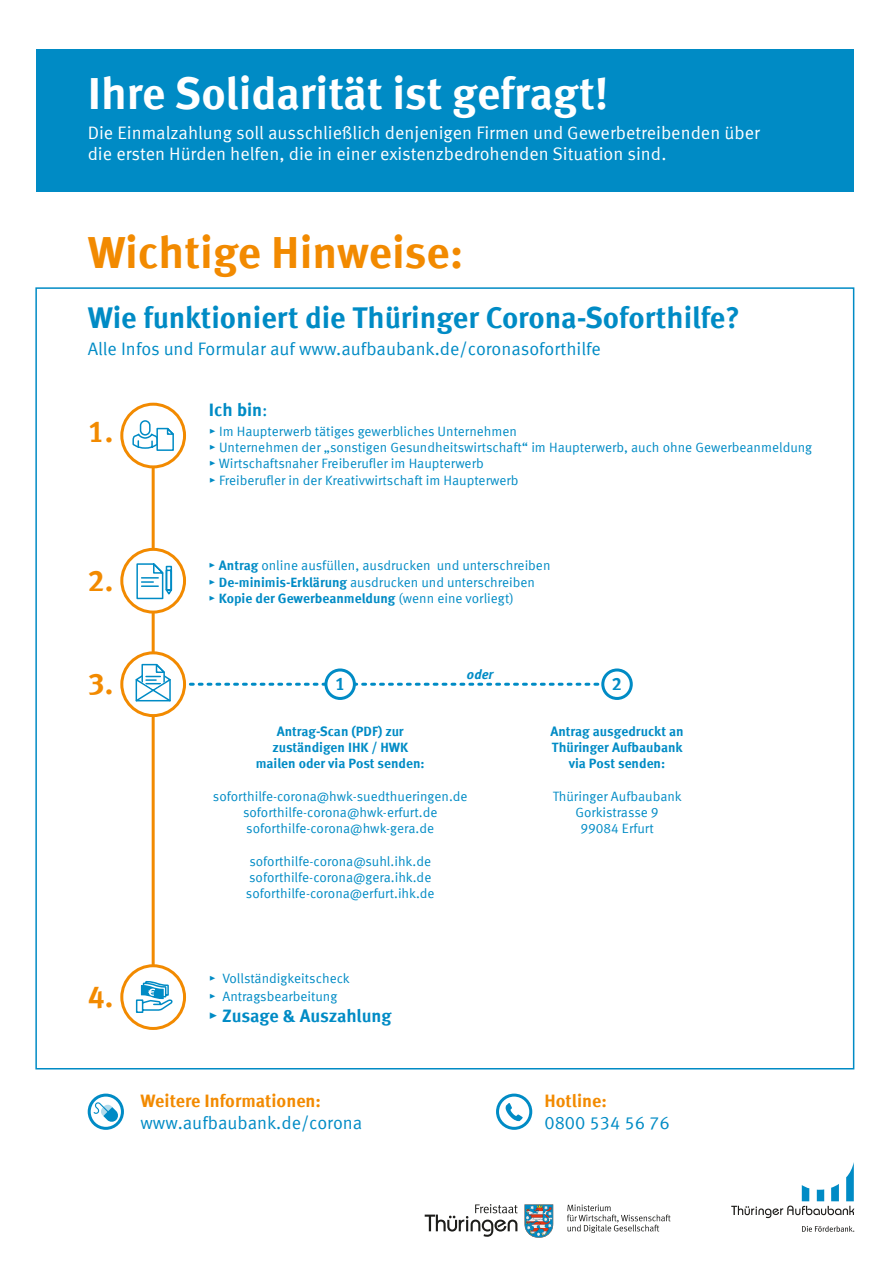
<style>
.page{position:relative;width:893px;height:1263px;background:#fff}
.page>*{position:absolute;margin:0;border:0;box-sizing:border-box;transform-origin:0 0}
.t1{font:700 45px "Meta Offc";color:#fff}
.t2{font:700 45px "Meta Offc";color:#f28a00}
.t3{font:700 30px "Meta Offc";color:#008bc5}
.t4{font:700 30px "Meta Offc";color:#f28a00}
.t5{font:18px/21.6px "Meta Offc Norm";color:#fff}
.t6{font:18px "Meta Offc Norm";color:#008bc5}
.t7{font:700 18px "Meta Offc";color:#f28a00}
.t8{font:700 18px "Meta Offc";letter-spacing:-.005em;color:#008bc5}
.t9{font:13.5px/16.2px "Meta Offc Norm";color:#008bc5}
.t10{font:700 13.5px/16.2px "Meta Offc";color:#008bc5;text-align:center}
.t11{font:italic 700 13.5px "Meta Offc";color:#008bc5}
.s1{font-family:"Meta Offc Norm";font-weight:400}
.s2{font-family:"Meta Offc";font-weight:700}
</style>
<div class="page">
<hr style="left:152px;top:612px;width:3px;height:43px;background:#f28a00">
<svg style="left:189px;top:683px;width:135px;height:3px"></svg>
<hr style="left:152px;top:463px;width:3px;height:86px;background:#f28a00">
<svg style="left:356px;top:683px;width:244px;height:3px"></svg>
<hr style="left:152px;top:716px;width:3px;height:253px;background:#f28a00">
<svg style="left:122px;top:404px;width:63px;height:63px"></svg>
<div style="left:120px;top:403px;width:66px;height:65px;border:3px solid #f28a00;border-radius:50%"></div>
<svg style="left:122px;top:549px;width:63px;height:63px"></svg>
<div style="left:120px;top:548px;width:66px;height:66px;border:3px solid #f28a00;border-radius:50%"></div>
<svg style="left:122px;top:653px;width:63px;height:62px"></svg>
<div style="left:120px;top:651px;width:66px;height:66px;border:3px solid #f28a00;border-radius:50%"></div>
<div style="left:122px;top:966px;width:63px;height:62px;background:#fff;border-radius:50%"></div>
<div style="left:120px;top:964px;width:66px;height:66px;border:3px solid #f28a00;border-radius:50%"></div>
<div style="left:324px;top:668px;width:32px;height:32px;border:3px solid #008bc5;border-radius:50%"></div>
<div style="left:601px;top:668px;width:32px;height:32px;border:3px solid #008bc5;border-radius:50%"></div>
<div style="left:36px;top:49px;width:818px;height:142px;background:#008bc5"></div>
<svg style="left:132px;top:419px;width:45px;height:33px"></svg>
<svg style="left:136px;top:562px;width:37px;height:38px"></svg>
<svg style="left:134px;top:662px;width:39px;height:41px"></svg>
<svg style="left:135px;top:981px;width:38px;height:32px"></svg>
<svg style="left:89px;top:1095px;width:33px;height:33px"></svg>
<div style="left:88px;top:1093px;width:36px;height:37px;border:3px solid #008bc5;border-radius:50%"></div>
<svg style="left:94px;top:1102px;width:25px;height:20px"></svg>
<svg style="left:497px;top:1095px;width:34px;height:33px"></svg>
<div style="left:496px;top:1093px;width:36px;height:37px;border:3px solid #008bc5;border-radius:50%"></div>
<svg style="left:505px;top:1103px;width:18px;height:18px"></svg>
<svg style="left:524px;top:1204px;width:29px;height:34px"></svg>
<svg style="left:425px;top:1204px;width:93px;height:33px"></svg>
<svg style="left:567px;top:1204px;width:104px;height:29px"></svg>
<svg style="left:802px;top:1226px;width:52px;height:6px"></svg>
<svg style="left:731px;top:1162px;width:123px;height:56px"></svg>
<h1 class="t1" style="left:88px;top:66px;width:522px">Ihre Solidarität ist gefragt!</h1>
<h3 class="t5" style="left:88px;top:122px;width:674px">Die Einmalzahlung soll ausschließlich denjenigen Firmen und Gewerbetreibenden über die ersten Hürden helfen, die in einer existenzbedrohenden Situation sind.</h3>
<h1 class="t2" style="left:88px;top:226px;width:377px">Wichtige Hinweise:</h1>
<h2 class="t3" style="left:88px;top:300px;width:654px">Wie funktioniert die Thüringer Corona-Soforthilfe?</h2>
<h3 class="t6" style="left:88px;top:339px;width:515px">Alle Infos und Formular auf www.aufbaubank.de/coronasoforthilfe</h3>
<h2 class="t4" style="left:88px;top:414px;width:27px">1.</h2>
<h3 class="t8" style="left:209px;top:399px;width:60px">Ich bin<span class="s1">:</span></h3>
<p class="t9" style="left:209px;top:423px;width:605px">▸ Im Haupterwerb tätiges gewerbliches Unternehmen<br>▸ Unternehmen der „sonstigen Gesundheitswirtschaft“ im Haupterwerb, auch ohne Gewerbeanmeldung ▸ Wirtschaftsnaher Freiberufler im Haupterwerb<br>▸ Freiberufler in der Kreativwirtschaft im Haupterwerb</p>
<h2 class="t4" style="left:88px;top:562px;width:27px">2.</h2>
<h2 class="t4" style="left:88px;top:665px;width:27px">3.</h2>
<p class="t9" style="left:209px;top:558px;width:343px"><span class="s2">▸ Antrag</span> online ausfüllen, ausdrucken und unterschreiben <span class="s2">▸ De-minimis-Erklärung</span> ausdrucken und unterschreiben</p>
<p class="t10" style="left:209px;top:590px;width:306px">▸ Kopie der Gewerbeanmeldung <span class="s1">(wenn eine vorliegt)</span></p>
<p class="t11" style="left:467px;top:666px;width:28px">oder</p>
<h3 class="t8" style="left:335px;top:673px;width:12px">1</h3>
<h3 class="t8" style="left:612px;top:673px;width:12px">2</h3>
<p class="t10" style="left:256px;top:723px;width:170px">Antrag-Scan (PDF) zur zuständigen IHK / HWK mailen oder via Post senden:</p>
<p class="t9" style="left:213px;top:788px;width:256px;text-align:center">soforthilfe-corona@hwk-suedthueringen.de soforthilfe-corona@hwk-erfurt.de soforthilfe-corona@hwk-gera.de</p>
<p class="t9" style="left:246px;top:853px;width:190px">soforthilfe-corona@suhl.ihk.de soforthilfe-corona@gera.ihk.de soforthilfe-corona@erfurt.ihk.de</p>
<p class="t10" style="left:550px;top:723px;width:135px">Antrag ausgedruckt an<br>Thüringer Aufbaubank via Post senden:</p>
<p class="t9" style="left:553px;top:788px;width:131px;text-align:center">Thüringer Aufbaubank<br>Gorkistrasse 9<br>99084 Erfurt</p>
<h2 class="t4" style="left:88px;top:979px;width:27px">4.</h2>
<p class="t9" style="left:209px;top:969px;width:142px;line-height:18px">▸ Vollständigkeitscheck ▸ Antragsbearbeitung</p>
<h3 class="t8" style="left:209px;top:1005px;width:184px">▸ Zusage &amp; Auszahlung</h3>
<h3 class="t7" style="left:140px;top:1090px;width:182px">Weitere Informationen:</h3>
<h3 class="t6" style="left:140px;top:1112px;width:223px">www.aufbaubank.de/corona</h3>
<h3 class="t7" style="left:544px;top:1090px;width:64px">Hotline:</h3>
<h3 class="t6" style="left:544px;top:1112px;width:127px">0800 534 56 76</h3>
</div>
